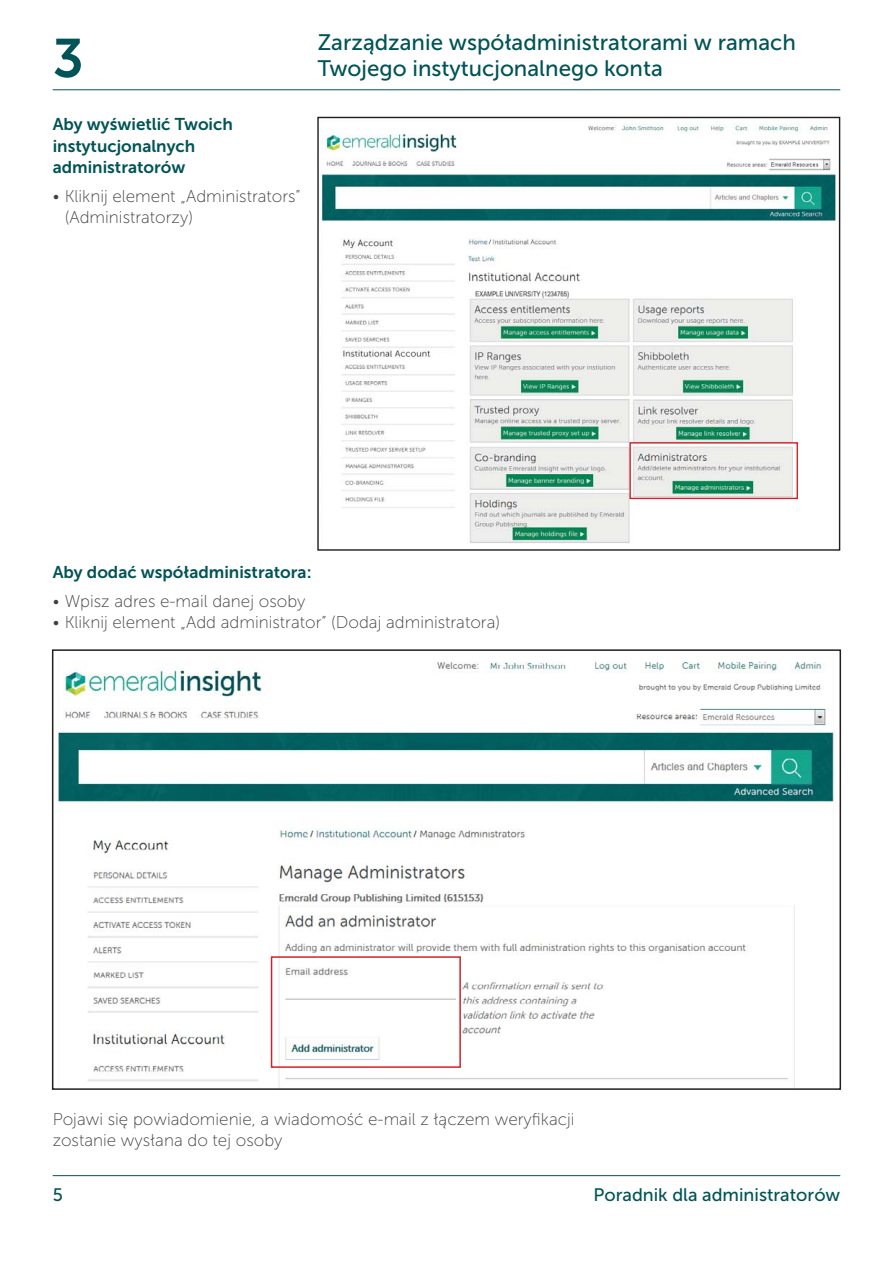
<style>
.page{position:relative;width:893px;height:1263px;background:#fff}
.page>*{position:absolute;margin:0;border:0;box-sizing:border-box;transform-origin:0 0}
.t1{font:54.15px "Museo Sans 700";color:#005356}
.t2{font:22.35px/26.5px "Museo Sans 500";color:#005356}
.t3{font:18px "Museo Sans 500";color:#005356}
.t4{font:17.1px/21.3px "Museo Sans 100";color:#404041}
.t5{font:17.1px/21.3px "Museo Sans 700";color:#005356}
</style>
<div class="page">
<hr style="left:53px;top:1175px;width:787px;height:1px;background:#005356">
<hr style="left:53px;top:90px;width:787px;height:1px;background:#005356">
<img style="left:321px;top:124px;width:515px;height:419px">
<div style="left:629px;top:442px;width:169px;height:57px;border:1px solid #d2232a"></div>
<img style="left:57px;top:661px;width:779px;height:426px">
<div style="left:52px;top:649px;width:789px;height:441px;border:2px solid #231f20"></div>
<div style="left:271px;top:956px;width:190px;height:112px;border:2px solid #d2232a"></div>
<h1 class="t1" style="left:53px;top:39px;width:33px">3</h1>
<h2 class="t2" style="left:318px;top:31px;width:480px">Zarządzanie współadministratorami w ramach<br>Twojego instytucjonalnego konta</h2>
<p class="t5" style="left:53px;top:115px;width:182px">Aby wyświetlić Twoich instytucjonalnych administratorów</p>
<p class="t4" style="left:65px;top:187px;width:237px;text-indent:-12px">• Kliknij element „Administrators” (Administratorzy)</p>
<p class="t5" style="left:53px;top:563px;width:260px">Aby dodać współadministratora:</p>
<p class="t4" style="left:53px;top:592px;width:254px">• Wpisz adres e-mail danej osoby</p>
<p class="t4" style="left:53px;top:614px;width:449px">• Kliknij element „Add administrator” (Dodaj administratora)</p>
<p class="t4" style="left:53px;top:1110px;width:523px">Pojawi się powiadomienie, a wiadomość e-mail z łączem weryfikacji zostanie wysłana do tej osoby</p>
<p class="t3" style="left:53px;top:1188px;width:12px">5</p>
<p class="t3" style="left:593px;top:1188px;width:248px">Poradnik dla administratorów</p>
</div>
